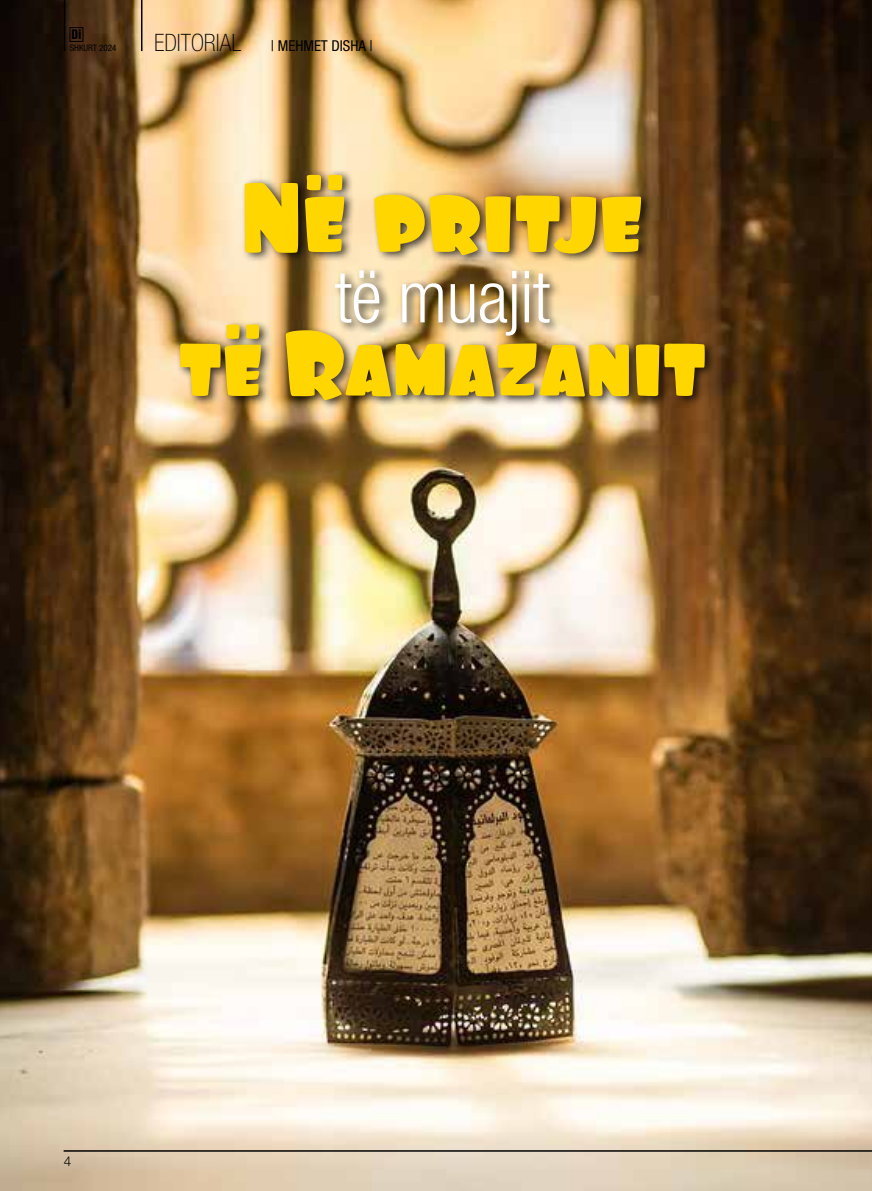
<style>
.page{position:relative;width:872px;height:1191px;background:#fff}
.page>*{position:absolute;margin:0;border:0;box-sizing:border-box;transform-origin:0 0}
.t1{font:100.5px "Foo";letter-spacing:-.015em;color:#ffd600}
.t2{font:93px "Foo";letter-spacing:-.01em;color:#ffd600}
.t3{font:300 condensed 72px "Helvetica Neue LT Std";letter-spacing:-.01em;color:#fff}
.t4{font:100 condensed 24px "Helvetica Neue LT Std";color:#000101}
.t5{font:condensed 15px "Helvetica Neue LT Std";color:#000}
.t6{font:300 13.5px "Helvetica Neue LT Std";color:#000}
.t7{font:12px "Helvetica Inserat LT Std";color:#000}
.t8{font:condensed 9px "Helvetica Neue LT Std";color:#000}
</style>
<div class="page">
<img style="left:0;top:0;width:872px;height:1191px">
<div style="left:176px;top:169px;width:541px;height:242px;background:#000;opacity:.75"></div>
<div style="left:70px;top:27px;width:13px;height:15px;border:1px solid #000101"></div>
<hr style="left:64px;top:0;width:1px;height:51px;background:#000101">
<hr style="left:141px;top:0;width:1px;height:51px;background:#000101">
<hr style="left:64px;top:1150px;width:808px;height:1px;background:#000">
<p class="t7" style="left:71px;top:27px;width:12px">Di</p>
<p class="t8" style="left:70px;top:43px;width:48px">SHKURT 2024</p>
<h3 class="t4" style="left:154px;top:29px;width:89px">EDITORIAL</h3>
<p class="t5" style="left:271px;top:37px;width:103px">| MEHMET DISHA |</p>
<h1 class="t1" style="left:240px;top:159px;width:406px">Në pritje</h1>
<h3 class="t3" style="left:334px;top:255px;width:217px">të muajit</h3>
<h2 class="t2" style="left:178px;top:310px;width:530px">të Ramazanit</h2>
<p class="t6" style="left:64px;top:1152px;width:9px">4</p>
</div>
